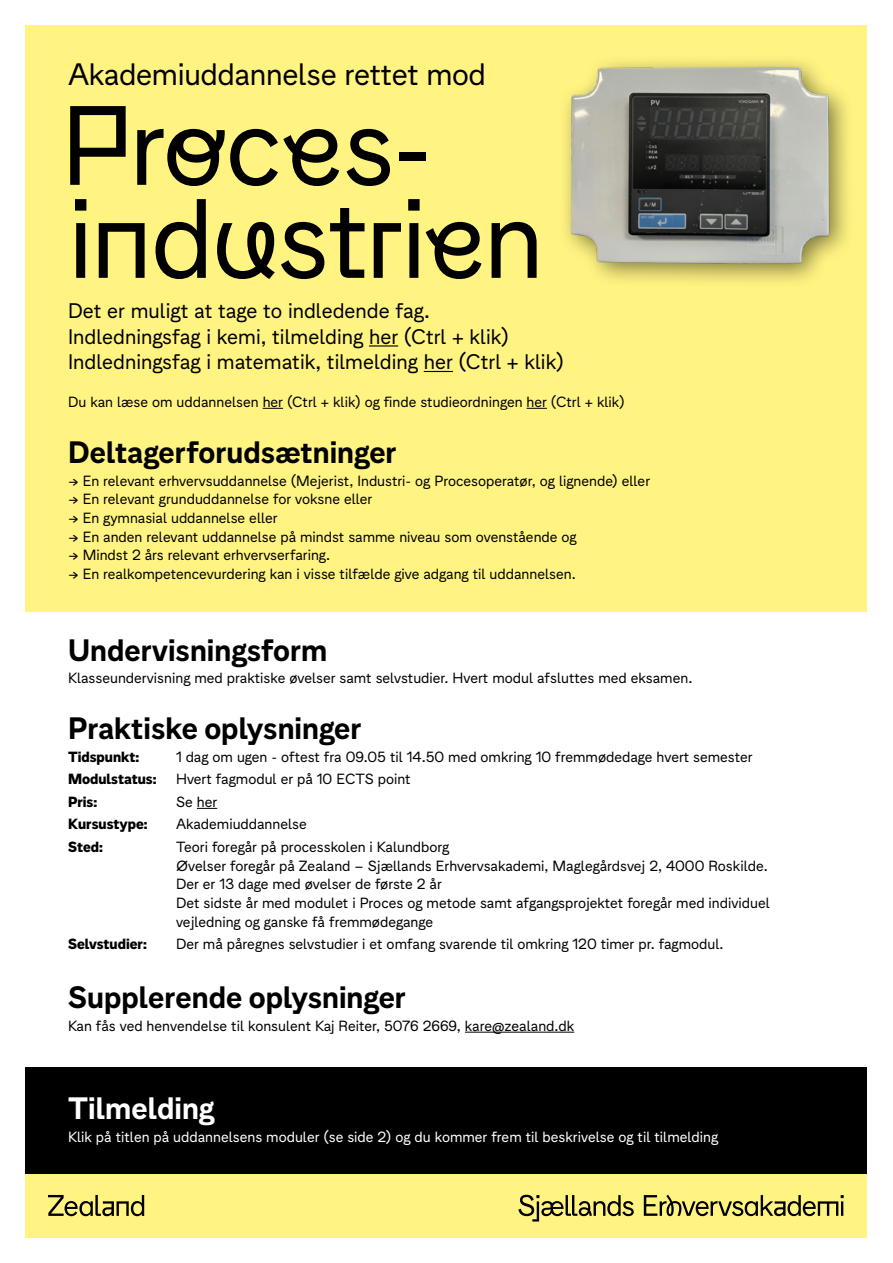
<style>
.page{position:relative;width:893px;height:1263px;background:#fff}
.page>*{position:absolute;margin:0;border:0;box-sizing:border-box;transform-origin:0 0}
.t1{font:120px/93px "Zealand Display";letter-spacing:-.015em;color:#000}
.t2{font:600 33px "Zichtbaar";color:#000}
.t3{font:33px "Zichtbaar";letter-spacing:-.01em;color:#000}
.t4{font:600 33px "Zichtbaar";color:#fff}
.t5{font:22.5px/25.5px "Zichtbaar";color:#000}
.t6{font:15.75px/18.8px "Zichtbaar";color:#000}
.t7{font:15.75px "Zichtbaar";color:#fff}
.t8{font:700 15.75px "Zichtbaar";color:#000}
.s1{font-weight:700}
</style>
<div class="page">
<div style="left:26px;top:26px;width:841px;height:586px;background:#fff482"></div>
<div style="left:26px;top:1067px;width:841px;height:112px;background:#000"></div>
<svg style="left:369px;top:345px;width:29px;height:1px"></svg>
<svg style="left:424px;top:371px;width:29px;height:1px"></svg>
<svg style="left:263px;top:408px;width:20px;height:1px"></svg>
<svg style="left:527px;top:408px;width:20px;height:1px"></svg>
<svg style="left:197px;top:808px;width:20px;height:1px"></svg>
<hr style="left:465px;top:1032px;width:109px;height:1px;background:#000">
<div style="left:26px;top:1174px;width:841px;height:63px;background:#fff482"></div>
<svg style="left:48px;top:1195px;width:96px;height:21px"></svg>
<svg style="left:518px;top:1195px;width:116px;height:26px"></svg>
<svg style="left:644px;top:1195px;width:200px;height:21px"></svg>
<img style="left:565px;top:61px;width:283px;height:221px">
<h2 class="t3" style="left:68px;top:56px;width:419px">Akademiuddannelse rettet mod</h2>
<h1 class="t1" style="left:61px;top:103px;width:484px">Proces&shy;industrien</h1>
<h3 class="t5" style="left:68px;top:298px;width:497px">Det er muligt at tage to indledende fag.<br>Indledningsfag i kemi, tilmelding her (Ctrl + klik)<br>Indledningsfag i matematik, tilmelding her (Ctrl + klik)</h3>
<p class="t6" style="left:68px;top:392px;width:558px">Du kan læse om uddannelsen her (Ctrl + klik) og finde studieordningen her (Ctrl + klik)</p>
<h2 class="t2" style="left:68px;top:434px;width:330px">Deltagerforudsætninger</h2>
<p class="t6" style="left:68px;top:471px;width:584px">→ En relevant erhvervsuddannelse (Mejerist, Industri- og Procesoperatør, og lignende) eller</p>
<p class="t6" style="left:68px;top:490px;width:306px">→ En relevant grunduddannelse for voksne eller</p>
<p class="t6" style="left:68px;top:508px;width:211px">→ En gymnasial uddannelse eller</p>
<p class="t6" style="left:68px;top:527px;width:510px">→ En anden relevant uddannelse på mindst samme niveau som ovenstående og</p>
<p class="t6" style="left:68px;top:546px;width:264px">→ Mindst 2 års relevant erhvervserfaring.</p>
<p class="t6" style="left:68px;top:565px;width:509px">→ En realkompetencevurdering kan i visse tilfælde give adgang til uddannelsen.</p>
<h2 class="t2" style="left:68px;top:631px;width:261px">Undervisningsform</h2>
<p class="t6" style="left:68px;top:668px;width:626px">Klasseundervisning med praktiske øvelser samt selvstudier. Hvert modul afsluttes med eksamen.</p>
<h2 class="t2" style="left:68px;top:710px;width:295px">Praktiske oplysninger</h2>
<p class="t8" style="left:68px;top:748px;width:73px">Tidspunkt:</p>
<p class="t6" style="left:68px;top:745px;width:686px;line-height:22.5px;text-indent:108px">1 dag om ugen - oftest fra 09.05 til 14.50 med omkring 10 fremmødedage hvert semester<br><span class="s1">Modulstatus:</span> Hvert fagmodul er på 10 ECTS point<br><span class="s1">Pris:</span></p>
<p class="t6" style="left:176px;top:792px;width:43px">Se her</p>
<p class="t8" style="left:68px;top:815px;width:81px">Kursustype:</p>
<p class="t6" style="left:176px;top:815px;width:132px">Akademiuddannelse</p>
<p class="t8" style="left:68px;top:838px;width:36px">Sted:</p>
<p class="t6" style="left:176px;top:837px;width:595px">Teori foregår på processkolen i Kalundborg<br>Øvelser foregår på Zealand – Sjællands Erhvervsakademi, Maglegårdsvej 2, 4000 Roskilde.<br>Der er 13 dage med øvelser de første 2 år<br>Det sidste år med modulet i Proces og metode samt afgangsprojektet foregår med individuel vejledning og ganske få fremmødegange</p>
<p class="t8" style="left:68px;top:935px;width:80px">Selvstudier:</p>
<p class="t6" style="left:176px;top:935px;width:549px">Der må påregnes selvstudier i et omfang svarende til omkring 120 timer pr. fagmodul.</p>
<h2 class="t2" style="left:68px;top:979px;width:339px">Supplerende oplysninger</h2>
<p class="t6" style="left:68px;top:1016px;width:508px">Kan fås ved henvendelse til konsulent Kaj Reiter, 5076 2669, kare@zealand.dk</p>
<h2 class="t4" style="left:68px;top:1090px;width:148px">Tilmelding</h2>
<p class="t7" style="left:68px;top:1128px;width:652px">Klik på titlen på uddannelsens moduler (se side 2) og du kommer frem til beskrivelse og til tilmelding</p>
</div>
